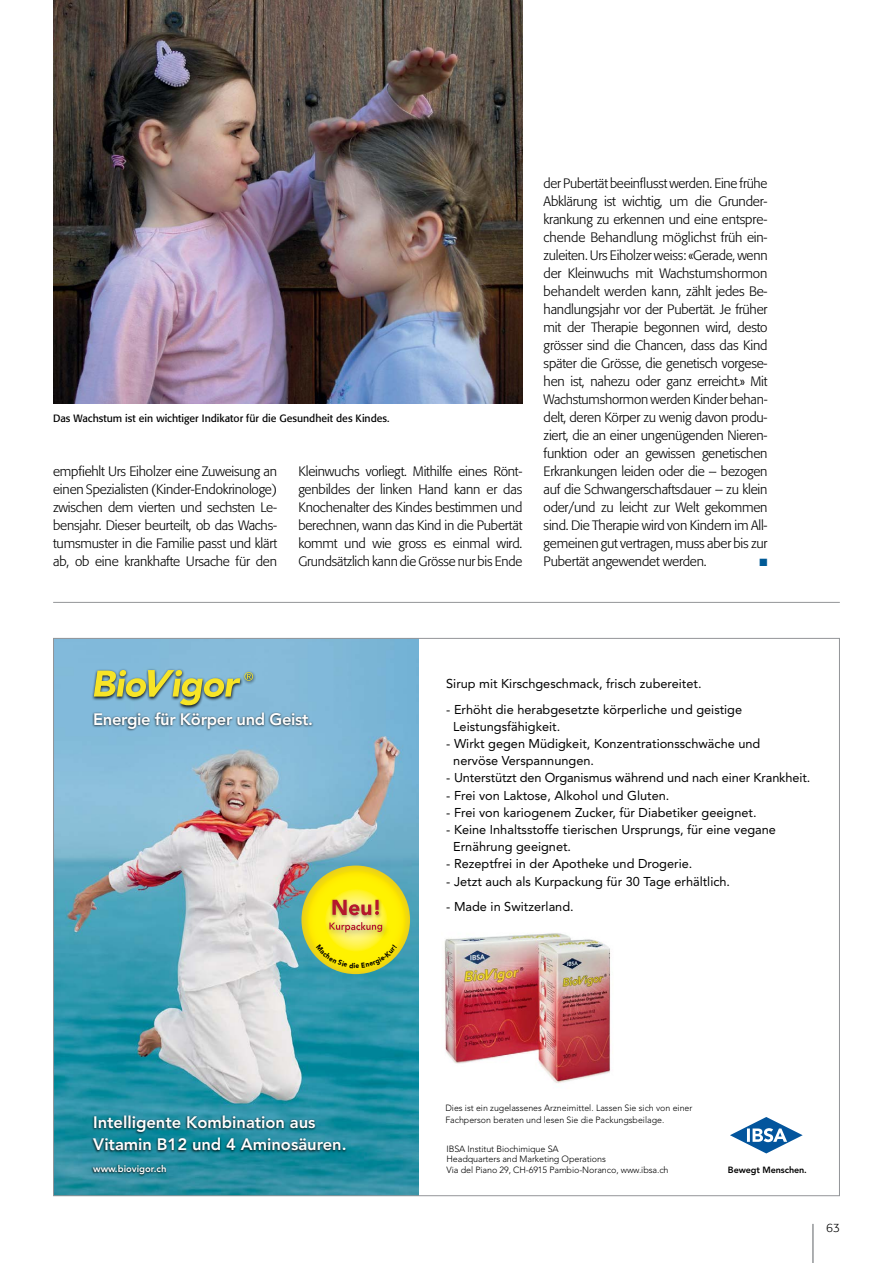
<style>
.page{position:relative;width:893px;height:1263px;background:#fff}
.page>*{position:absolute;margin:0;border:0;box-sizing:border-box;transform-origin:0 0}
.t1{font:800 16.5px/21.8px "Avenir LT Std";color:#fff}
.t2{font:800 16.5px "Avenir LT Std";letter-spacing:-.02em;color:#fff}
.t3{font:300 13.5px/18px "Formata Pro";letter-spacing:-.015em;color:#000;text-align:justify}
.t4{font:12.75px/17.1px "Avenir LT Std";color:#000}
.t5{font:300 12px "Formata Pro";color:#000}
.t6{font:10.5px "Formata Pro";color:#000}
.t7{font:10.5px "Zapf Dingbats Std";color:#005a96}
.t8{font:800 9.45px "Avenir LT Std";color:#fff}
.t9{font:300 9px/10.5px "Avenir LT Std";color:#000}
.t10{font:800 9px "Avenir LT Std";letter-spacing:-.01em;color:#000}
</style>
<div class="page">
<hr style="left:812px;top:1224px;width:2px;height:39px;background:#939598">
<hr style="left:53px;top:602px;width:787px;height:1px;background:#939598">
<img style="left:53px;top:0;width:469px;height:404px">
<img style="left:55px;top:640px;width:363px;height:554px">
<div style="left:91px;top:668px;width:165px;height:42px;background:#000;opacity:.85"></div>
<svg style="left:94px;top:670px;width:159px;height:35px;background:#a0b888"></svg>
<div style="left:90px;top:1114px;width:257px;height:40px;background:#000;opacity:.95"></div>
<div style="left:91px;top:1164px;width:76px;height:13px;background:#000;opacity:.95"></div>
<div style="left:92px;top:711px;width:222px;height:20px;background:#000;opacity:.85"></div>
<svg style="left:730px;top:1117px;width:73px;height:36px"></svg>
<img style="left:444px;top:933px;width:167px;height:150px">
<svg style="left:301px;top:865px;width:109px;height:109px;background:#f5e50d"></svg>
<img style="left:329px;top:896px;width:55px;height:19px">
<svg style="left:332px;top:900px;width:47px;height:15px"></svg>
<img style="left:323px;top:915px;width:69px;height:27px">
<svg style="left:329px;top:922px;width:53px;height:10px"></svg>
<svg style="left:316px;top:944px;width:81px;height:24px;background:#ebe415"></svg>
<p class="t6" style="left:53px;top:412px;width:338px">Das Wachstum ist ein wichtiger Indikator für die Gesundheit des Kindes.</p>
<p class="t3" style="left:53px;top:462px;width:225px">empfiehlt Urs Eiholzer eine Zuweisung an einen Spezialisten (Kinder-Endokrinologe) zwischen dem vierten und sechsten Le&shy;bensjahr. Dieser beurteilt, ob das Wachs&shy;tumsmuster in die Familie passt und klärt ab, ob eine krankhafte Ursache für den</p>
<p class="t3" style="left:298px;top:462px;width:225px">Kleinwuchs vorliegt. Mithilfe eines Rönt&shy;genbildes der linken Hand kann er das Knochenalter des Kindes bestimmen und berechnen, wann das Kind in die Pubertät kommt und wie gross es einmal wird.<br>Grundsätzlich kann die Grösse nur bis Ende</p>
<p class="t3" style="left:544px;top:174px;width:225px">der Pubertät beeinflusst werden. Eine frühe Abklärung ist wichtig, um die Grunder&shy;krankung zu erkennen und eine entspre&shy;chende Behandlung möglichst früh ein&shy;zuleiten. Urs Eiholzer weiss: «Gerade, wenn der Kleinwuchs mit Wachstumshormon behandelt werden kann, zählt jedes Be&shy;handlungsjahr vor der Pubertät. Je früher mit der Therapie begonnen wird, desto grösser sind die Chancen, dass das Kind später die Grösse, die genetisch vorgese&shy;hen ist, nahezu oder ganz erreicht.» Mit Wachstumshormon werden Kinder behan&shy;delt, deren Körper zu wenig davon produ&shy;ziert, die an einer ungenügenden Nieren&shy;funktion oder an gewissen genetischen Erkrankungen leiden oder die – bezogen auf die Schwangerschaftsdauer – zu klein oder/und zu leicht zur Welt gekommen sind. Die Therapie wird von Kindern im All&shy;gemeinen gut vertragen, muss aber bis zur Pubertät angewendet werden.</p>
<p class="t7" style="left:759px;top:557px;width:9px">■</p>
<p class="t2" style="left:93px;top:709px;width:221px">Energie für Körper und Geist.</p>
<p class="t4" style="left:446px;top:675px;width:257px">Sirup mit Kirschgeschmack, frisch zubereitet.</p>
<p class="t4" style="left:453px;top:701px;width:290px;text-indent:-7px">- Erhöht die herabgesetzte körperliche und geistige<br>Leistungsfähigkeit.</p>
<p class="t4" style="left:453px;top:735px;width:309px;text-indent:-7px">- Wirkt gegen Müdigkeit, Konzentrationsschwäche und nervöse Verspannungen.</p>
<p class="t4" style="left:446px;top:769px;width:366px">- Unterstützt den Organismus während und nach einer Krankheit.</p>
<p class="t4" style="left:446px;top:787px;width:225px">- Frei von Laktose, Alkohol und Gluten.</p>
<p class="t4" style="left:446px;top:804px;width:312px">- Frei von kariogenem Zucker, für Diabetiker geeignet.</p>
<p class="t4" style="left:453px;top:821px;width:324px;text-indent:-7px">- Keine Inhaltsstoffe tierischen Ursprungs, für eine vegane<br>Ernährung geeignet.</p>
<p class="t4" style="left:446px;top:855px;width:248px">- Rezeptfrei in der Apotheke und Drogerie.</p>
<p class="t4" style="left:446px;top:873px;width:285px">- Jetzt auch als Kurpackung für 30 Tage erhältlich.</p>
<p class="t4" style="left:446px;top:898px;width:129px">- Made in Switzerland.</p>
<p class="t1" style="left:93px;top:1111px;width:255px">Intelligente Kombination aus<br>Vitamin B12 und 4 Aminosäuren.</p>
<p class="t8" style="left:93px;top:1163px;width:75px">www.biovigor.ch</p>
<p class="t9" style="left:445px;top:1102px;width:249px;line-height:12px">Dies ist ein zugelassenes Arzneimittel. Lassen Sie sich von einer<br>Fachperson beraten und lesen Sie die Packungsbeilage.</p>
<p class="t9" style="left:446px;top:1143px;width:224px">IBSA Institut Biochimique SA<br>Headquarters and Marketing Operations<br>Via del Piano 29, CH-6915 Pambio-Noranco, www.ibsa.ch</p>
<p class="t10" style="left:728px;top:1164px;width:80px">Bewegt Menschen.</p>
<p class="t5" style="left:826px;top:1220px;width:15px">63</p>
</div>
